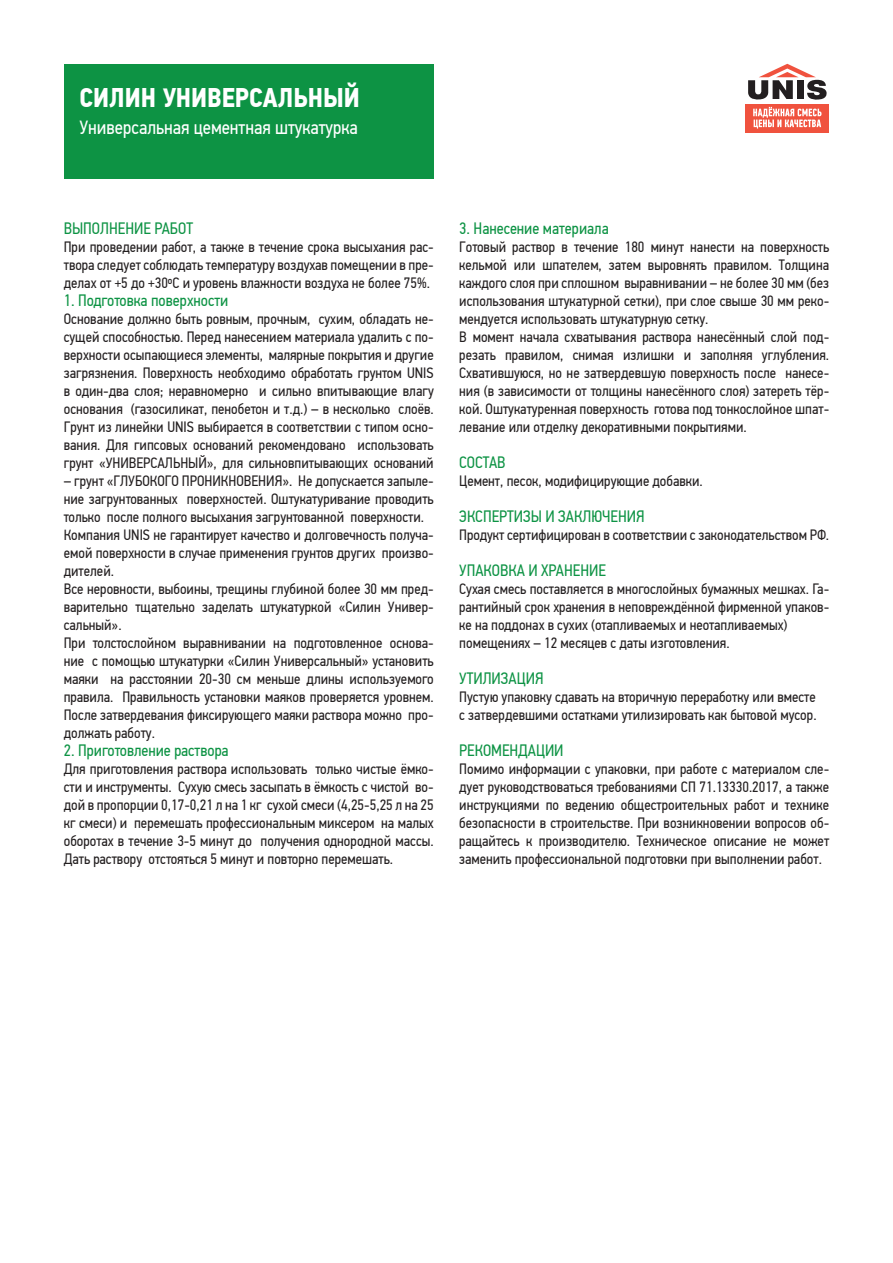
<style>
.page{position:relative;width:893px;height:1263px;background:#fff}
.page>*{position:absolute;margin:0;border:0;box-sizing:border-box;transform-origin:0 0}
.t1{font:700 27px "PF Din Text Cond Pro";color:#fff}
._1{font:19.5px "PF Din Text Cond Pro";color:#fff}
.ТАБЛИЦА{font:16.5px "PF Din Text Cond Pro";color:#0d9344}
.ТАБЛИЦА-2{font:15px/18px "PF Din Text Cond Pro";color:#231f20;text-align:justify}
</style>
<div class="page">
<div style="left:745px;top:104px;width:84px;height:28px;background:#f0523e"></div>
<svg style="left:748px;top:64px;width:79px;height:36px"></svg>
<div style="left:797px;top:80px;width:7px;height:19px;background:#231f20"></div>
<svg style="left:753px;top:107px;width:68px;height:22px"></svg>
<div style="left:64px;top:64px;width:370px;height:115px;background:#0d9344"></div>
<p class="t1" style="left:79px;top:82px;width:282px">СИЛИН УНИВЕРСАЛЬНЫЙ</p>
<p class="_1" style="left:79px;top:116px;width:280px">Универсальная цементная штукатурка</p>
<p class="ТАБЛИЦА" style="left:64px;top:219px;width:131px">ВЫПОЛНЕНИЕ РАБОТ</p>
<p class="ТАБЛИЦА-2" style="left:64px;top:238px;width:371px">При проведении работ, а также в течение срока высыхания рас&shy;твора следует соблюдать температуру воздухав помещении в пре&shy;делах от +5 до +30ºС и уровень влажности воздуха не более 75%.</p>
<p class="ТАБЛИЦА" style="left:64px;top:291px;width:166px">1. Подготовка поверхности</p>
<p class="ТАБЛИЦА-2" style="left:64px;top:310px;width:371px">Основание должно быть ровным, прочным, сухим, обладать не&shy;сущей способностью. Перед нанесением материала удалить с по&shy;верхности осыпающиеся элементы, малярные покрытия и другие загрязнения. Поверхность необходимо обработать грунтом UNIS в один-два слоя; неравномерно и сильно впитывающие влагу основания (газосиликат, пенобетон и т.д.) – в несколько слоёв.<br>Грунт из линейки UNIS выбирается в соответствии с типом осно&shy;вания. Для гипсовых оснований рекомендовано использовать грунт «УНИВЕРСАЛЬНЫЙ», для сильновпитывающих оснований</p>
<p class="ТАБЛИЦА-2" style="left:64px;top:472px;width:371px">– грунт «ГЛУБОКОГО ПРОНИКНОВЕНИЯ». Не допускается запыле&shy;ние загрунтованных поверхностей. Оштукатуривание проводить только после полного высыхания загрунтованной поверхности.</p>
<p class="ТАБЛИЦА-2" style="left:64px;top:526px;width:371px">Компания UNIS не гарантирует качество и долговечность получа&shy;емой поверхности в случае применения грунтов других произво&shy;дителей.</p>
<p class="ТАБЛИЦА-2" style="left:64px;top:580px;width:371px">Все неровности, выбоины, трещины глубиной более 30 мм пред&shy;варительно тщательно заделать штукатуркой «Силин Универ&shy;сальный».</p>
<p class="ТАБЛИЦА-2" style="left:64px;top:634px;width:371px">При толстослойном выравнивании на подготовленное основа&shy;ние с помощью штукатурки «Силин Универсальный» установить маяки на расстоянии 20-30 см меньше длины используемого правила. Правильность установки маяков проверяется уровнем.<br>После затвердевания фиксирующего маяки раствора можно про&shy;должать работу.</p>
<p class="ТАБЛИЦА" style="left:64px;top:741px;width:166px">2. Приготовление раствора</p>
<p class="ТАБЛИЦА-2" style="left:64px;top:760px;width:371px">Для приготовления раствора использовать только чистые ёмко&shy;сти и инструменты. Сухую смесь засыпать в ёмкость с чистой во&shy;дой в пропорции 0,17-0,21 л на 1 кг сухой смеси (4,25-5,25 л на 25 кг смеси) и перемешать профессиональным миксером на малых оборотах в течение 3-5 минут до получения однородной массы.<br>Дать раствору отстояться 5 минут и повторно перемешать.</p>
<p class="ТАБЛИЦА" style="left:459px;top:219px;width:151px">3. Нанесение материала</p>
<p class="ТАБЛИЦА-2" style="left:459px;top:238px;width:371px">Готовый раствор в течение 180 минут нанести на поверхность кельмой или шпателем, затем выровнять правилом. Толщина каждого слоя при сплошном выравнивании – не более 30 мм (без использования штукатурной сетки), при слое свыше 30 мм реко&shy;мендуется использовать штукатурную сетку.</p>
<p class="ТАБЛИЦА-2" style="left:459px;top:328px;width:371px">В момент начала схватывания раствора нанесённый слой под&shy;резать правилом, снимая излишки и заполняя углубления.<br>Cхватившуюся, но не затвердевшую поверхность после нанесе&shy;ния (в зависимости от толщины нанесённого слоя) затереть тёр&shy;кой. Оштукатуренная поверхность готова под тонкослойное шпат&shy;левание или отделку декоративными покрытиями.</p>
<p class="ТАБЛИЦА" style="left:459px;top:453px;width:48px">СОСТАВ</p>
<p class="ТАБЛИЦА-2" style="left:459px;top:472px;width:245px">Цемент, песок, модифицирующие добавки.</p>
<p class="ТАБЛИЦА" style="left:459px;top:507px;width:187px">ЭКСПЕРТИЗЫ И ЗАКЛЮЧЕНИЯ</p>
<p class="ТАБЛИЦА-2" style="left:459px;top:526px;width:371px">Продукт сертифицирован в соответствии с законодательством РФ.</p>
<p class="ТАБЛИЦА" style="left:459px;top:561px;width:148px">УПАКОВКА И ХРАНЕНИЕ</p>
<p class="ТАБЛИЦА-2" style="left:459px;top:580px;width:371px">Сухая смесь поставляется в многослойных бумажных мешках. Га&shy;рантийный срок хранения в неповреждённой фирменной упаков&shy;ке на поддонах в сухих (отапливаемых и неотапливаемых)</p>
<p class="ТАБЛИЦА-2" style="left:459px;top:634px;width:272px">помещениях – 12 месяцев с даты изготовления.</p>
<p class="ТАБЛИЦА" style="left:459px;top:669px;width:86px">УТИЛИЗАЦИЯ</p>
<p class="ТАБЛИЦА-2" style="left:459px;top:688px;width:358px">Пустую упаковку сдавать на вторичную переработку или вместе</p>
<p class="ТАБЛИЦА-2" style="left:459px;top:706px;width:359px">с затвердевшими остатками утилизировать как бытовой мусор.</p>
<p class="ТАБЛИЦА" style="left:459px;top:741px;width:106px">РЕКОМЕНДАЦИИ</p>
<p class="ТАБЛИЦА-2" style="left:459px;top:760px;width:371px">Помимо информации с упаковки, при работе с материалом сле&shy;дует руководствоваться требованиями СП 71.13330.2017, а также инструкциями по ведению общестроительных работ и технике безопасности в строительстве. При возникновении вопросов об&shy;ращайтесь к производителю. Техническое описание не может заменить профессиональной подготовки при выполнении работ.</p>
</div>
